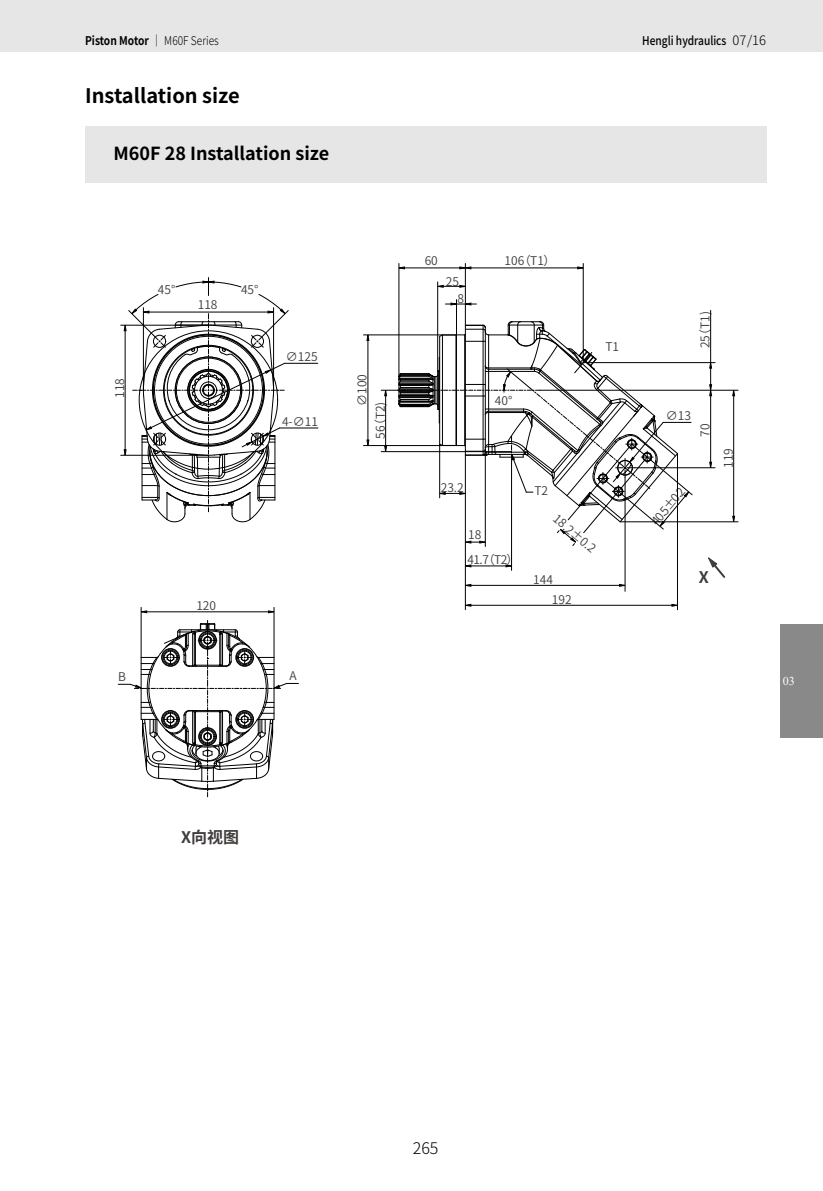
<style>
.page{position:relative;width:823px;height:1191px;background:#fff}
.page>*{position:absolute;margin:0;border:0;box-sizing:border-box;transform-origin:0 0}
.t1{font:700 20px "Noto Sans Hans";color:#000}
.t2{font:700 18px "Noto Sans Hans";color:#000}
.t3{font:700 16px "Noto Sans Hans";color:#403c3b}
.t4{font:300 16px "Noto Sans Hans";color:#000}
.t5{font:300 13px "Noto Sans Hans";color:#000}
.t6{font:600 12px/25px "Noto Sans Hans";color:#403c3b}
.t7{font:700 12px "Noto Sans Hans";color:#000;scale:.85 1}
.t8{font:500 12px "Noto Sans Hans";color:#000;scale:.85 1}
.t9{font:12px "Times New Roman";color:#fff}
.s1{font-weight:300}
</style>
<div class="page">
<div style="left:0;top:0;width:822px;height:51px;background:#e6e6e6"></div>
<div style="left:780px;top:624px;width:42px;height:113px;background:#898989"></div>
<div style="left:85px;top:126px;width:680px;height:57px;background:#e6e6e6"></div>
<svg style="left:708px;top:557px;width:18px;height:21px"></svg>
<svg style="left:140px;top:610px;width:8px;height:4px"></svg>
<svg style="left:267px;top:610px;width:8px;height:4px"></svg>
<svg style="left:366px;top:335px;width:3px;height:6px"></svg>
<svg style="left:366px;top:439px;width:3px;height:6px"></svg>
<svg style="left:399px;top:266px;width:6px;height:4px"></svg>
<svg style="left:458px;top:266px;width:13px;height:4px"></svg>
<svg style="left:576px;top:266px;width:8px;height:4px"></svg>
<svg style="left:731px;top:389px;width:4px;height:8px"></svg>
<svg style="left:731px;top:515px;width:4px;height:8px"></svg>
<svg style="left:708px;top:461px;width:4px;height:8px"></svg>
<svg style="left:618px;top:583px;width:6px;height:4px"></svg>
<svg style="left:465px;top:583px;width:6px;height:4px"></svg>
<svg style="left:504px;top:564px;width:7px;height:4px"></svg>
<svg style="left:465px;top:564px;width:6px;height:4px"></svg>
<svg style="left:465px;top:603px;width:6px;height:4px"></svg>
<svg style="left:670px;top:603px;width:8px;height:4px"></svg>
<hr style="left:121px;top:455px;width:87px;height:1px;background:#000">
<hr style="left:279px;top:427px;width:39px;height:1px;background:#000">
<hr style="left:284px;top:363px;width:33px;height:1px;background:#000">
<hr style="left:121px;top:325px;width:87px;height:1px;background:#000">
<hr style="left:367px;top:340px;width:1px;height:100px;background:#000">
<hr style="left:398px;top:263px;width:1px;height:113px;background:#000">
<hr style="left:470px;top:605px;width:201px;height:1px;background:#000">
<hr style="left:470px;top:585px;width:149px;height:1px;background:#000">
<hr style="left:470px;top:565px;width:35px;height:1px;background:#000">
<hr style="left:437px;top:282px;width:1px;height:89px;background:#000">
<hr style="left:456px;top:299px;width:1px;height:36px;background:#000">
<hr style="left:619px;top:521px;width:118px;height:1px;background:#000">
<hr style="left:464px;top:455px;width:1px;height:154px;background:#000">
<hr style="left:464px;top:263px;width:1px;height:62px;background:#000">
<hr style="left:634px;top:467px;width:80px;height:1px;background:#000">
<hr style="left:511px;top:459px;width:1px;height:111px;background:#000">
<hr style="left:363px;top:445px;width:93px;height:1px;background:#000">
<hr style="left:582px;top:263px;width:1px;height:99px;background:#000">
<hr style="left:539px;top:390px;width:198px;height:1px;background:#000">
<hr style="left:583px;top:362px;width:131px;height:1px;background:#000">
<hr style="left:624px;top:477px;width:1px;height:114px;background:#000">
<hr style="left:363px;top:334px;width:93px;height:1px;background:#000">
<hr style="left:676px;top:453px;width:1px;height:156px;background:#000">
<svg style="left:445px;top:302px;width:31px;height:4px"></svg>
<svg style="left:437px;top:284px;width:29px;height:4px"></svg>
<hr style="left:404px;top:267px;width:55px;height:1px;background:#000">
<hr style="left:470px;top:267px;width:107px;height:1px;background:#000">
<hr style="left:709px;top:396px;width:1px;height:66px;background:#000">
<svg style="left:708px;top:361px;width:4px;height:36px"></svg>
<hr style="left:709px;top:310px;width:1px;height:52px;background:#000">
<hr style="left:732px;top:396px;width:1px;height:120px;background:#000">
<hr style="left:141px;top:607px;width:1px;height:50px;background:#000">
<hr style="left:273px;top:607px;width:1px;height:50px;background:#000">
<hr style="left:147px;top:611px;width:121px;height:1px;background:#000">
<svg style="left:123px;top:277px;width:165px;height:245px"></svg>
<svg style="left:381px;top:321px;width:311px;height:225px"></svg>
<svg style="left:118px;top:620px;width:180px;height:177px"></svg>
<p class="t7" style="left:85px;top:33px;width:159px">Piston Motor <span class="s1">｜ M60F Series</span></p>
<p class="t8" style="left:641px;top:33px;width:101px">Hengli hydraulics</p>
<p class="t5" style="left:732px;top:33px;width:35px">07/16</p>
<h1 class="t1" style="left:85px;top:84px;width:156px">Installation size</h1>
<h2 class="t2" style="left:113px;top:143px;width:217px">M60F 28 Installation size</h2>
<p class="t6" style="left:158px;top:278px;width:19px">45°</p>
<p class="t6" style="left:241px;top:278px;width:19px">45°</p>
<p class="t6" style="left:107px;top:398px;width:21px;rotate:-90deg">118</p>
<p class="t6" style="left:198px;top:292px;width:21px">118</p>
<p class="t6" style="left:285px;top:344px;width:33px">∅125</p>
<p class="t6" style="left:282px;top:409px;width:37px">4-∅11</p>
<p class="t6" style="left:196px;top:593px;width:21px">120</p>
<p class="t6" style="left:118px;top:664px;width:9px">B</p>
<p class="t6" style="left:289px;top:663px;width:9px">A</p>
<p class="t6" style="left:349px;top:406px;width:33px;rotate:-90deg">∅100</p>
<p class="t6" style="left:368px;top:438px;width:38px;rotate:-90deg">56（T2)</p>
<p class="t6" style="left:424px;top:248px;width:15px">60</p>
<p class="t6" style="left:504px;top:248px;width:53px">106（T1）</p>
<p class="t6" style="left:445px;top:269px;width:15px">25</p>
<p class="t6" style="left:457px;top:286px;width:8px">8</p>
<p class="t6" style="left:494px;top:388px;width:19px">40°</p>
<p class="t6" style="left:605px;top:335px;width:15px">T1</p>
<p class="t6" style="left:440px;top:475px;width:25px">23.2</p>
<p class="t6" style="left:467px;top:522px;width:52px">18<br>41.7（T2）</p>
<p class="t6" style="left:534px;top:478px;width:15px">T2</p>
<p class="t6" style="left:562px;top:507px;width:53px;rotate:40deg">18.2±0.2</p>
<p class="t6" style="left:551px;top:569px;width:21px;line-height:20px;text-indent:-19px">144<br>192</p>
<p class="t6" style="left:692px;top:348px;width:38px;rotate:-90deg">25（T1)</p>
<p class="t6" style="left:665px;top:403px;width:27px">∅13</p>
<p class="t6" style="left:692px;top:437px;width:15px;rotate:-90deg">70</p>
<p class="t6" style="left:644px;top:515px;width:46px;rotate:-50deg">40.5±0.2</p>
<p class="t6" style="left:715px;top:468px;width:21px;rotate:-90deg">119</p>
<h3 class="t3" style="left:698px;top:568px;width:12px">X</h3>
<p class="t9" style="left:782px;top:672px;width:13px">03</p>
<h3 class="t3" style="left:181px;top:828px;width:60px">X向视图</h3>
<h3 class="t4" style="left:412px;top:1139px;width:27px">265</h3>
</div>
